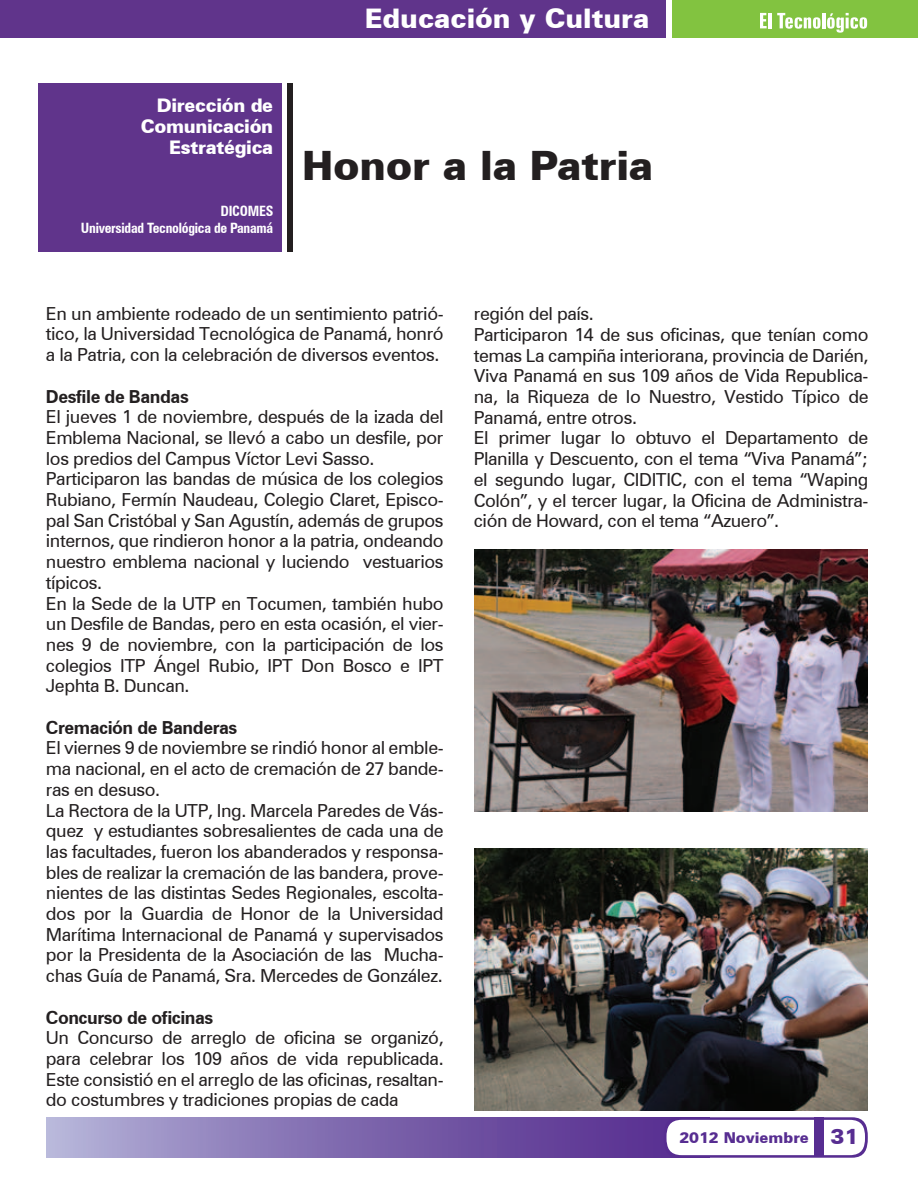
<style>
.page{position:relative;width:918px;height:1188px;background:#fff}
.page>*{position:absolute;margin:0;border:0;box-sizing:border-box;transform-origin:0 0}
.t1{font:900 40.5px "Zurich BT";letter-spacing:-.005em;color:#231f20}
.t2{font:900 27px "Zurich BT";color:#fff}
.t3{font:900 18.75px/21px "Zurich BT";letter-spacing:-.02em;color:#fff;text-align:right}
.t4{font:18px/20.7px "Zurich BT";letter-spacing:-.025em;color:#231f20}
.t5{font:700 18px "Zurich BT";letter-spacing:-.025em;color:#231f20}
.t6{font:900 15px "Zurich BT";color:#572d91}
.t7{font:700 condensed 14.25px/16.5px "Zurich BT";letter-spacing:-.02em;color:#fff;text-align:right}
.s1{font-size:21px}
</style>
<div class="page">
<div style="left:0;top:0;width:666px;height:38px;background:#60348b"></div>
<div style="left:673px;top:0;width:245px;height:38px;background:#82c340"></div>
<svg style="left:760px;top:13px;width:7px;height:15px"></svg>
<hr style="left:768px;top:13px;width:3px;height:15px;background:#fff">
<svg style="left:777px;top:13px;width:44px;height:16px"></svg>
<hr style="left:822px;top:13px;width:3px;height:15px;background:#fff">
<svg style="left:827px;top:13px;width:40px;height:20px"></svg>
<div style="left:46px;top:1117px;width:664px;height:41px;background:linear-gradient(to right,#b1afd5,#4b1e86)"></div>
<svg style="left:664px;top:1117px;width:204px;height:41px"></svg>
<div style="left:814px;top:1117px;width:9px;height:40px;background:#572d91"></div>
<img style="left:474px;top:848px;width:393px;height:262px">
<img style="left:474px;top:550px;width:393px;height:262px">
<div style="left:39px;top:83px;width:243px;height:169px;background:#60348b"></div>
<div style="left:287px;top:83px;width:6px;height:169px;background:#231f20"></div>
<p class="t3" style="left:141px;top:94px;width:134px">Dirección de<br>Comunicación<br>Estratégica</p>
<p class="t7" style="left:81px;top:203px;width:194px">DICOMES<br>Universidad Tecnológica de Panamá</p>
<h2 class="t2" style="left:365px;top:2px;width:286px">Educación y Cultura</h2>
<h1 class="t1" style="left:302px;top:141px;width:353px">Honor a la Patria</h1>
<p class="t4" style="left:46px;top:303px;width:399px;text-align:justify">En un ambiente rodeado de un sentimiento patrió&shy;tico, la Universidad Tecnológica de Panamá, honró a la Patria, con la celebración de diversos eventos.</p>
<p class="t5" style="left:46px;top:385px;width:144px">Desfile de Bandas</p>
<p class="t4" style="left:46px;top:406px;width:399px">El jueves 1 de noviembre, después de la izada del Emblema Nacional, se llevó a cabo un desfile, por los predios del Campus Víctor Levi Sasso.<br>Participaron las bandas de música de los colegios Rubiano, Fermín Naudeau, Colegio Claret, Episco&shy;pal San Cristóbal y San Agustín, además de grupos internos, que rindieron honor a la patria, ondeando nuestro emblema nacional y luciendo vestuarios típicos.<br>En la Sede de la UTP en Tocumen, también hubo un Desfile de Bandas, pero en esta ocasión, el vier&shy;nes 9 de noviembre, con la participación de los colegios ITP Ángel Rubio, IPT Don Bosco e IPT Jephta B. Duncan.</p>
<p class="t5" style="left:46px;top:716px;width:193px">Cremación de Banderas</p>
<p class="t4" style="left:46px;top:738px;width:399px">El viernes 9 de noviembre se rindió honor al emble&shy;ma nacional, en el acto de cremación de 27 bande&shy;ras en desuso.<br>La Rectora de la UTP, Ing. Marcela Paredes de Vás&shy;quez y estudiantes sobresalientes de cada una de las facultades, fueron los abanderados y responsa&shy;bles de realizar la cremación de las bandera, prove&shy;nientes de las distintas Sedes Regionales, escolta&shy;dos por la Guardia de Honor de la Universidad Marítima Internacional de Panamá y supervisados por la Presidenta de la Asociación de las Mucha&shy;chas Guía de Panamá, Sra. Mercedes de González.</p>
<p class="t5" style="left:46px;top:1006px;width:169px">Concurso de oficinas</p>
<p class="t4" style="left:46px;top:1027px;width:399px;text-align:justify">Un Concurso de arreglo de oficina se organizó, para celebrar los 109 años de vida republicada.<br>Este consistió en el arreglo de las oficinas, resaltan&shy;do costumbres y tradiciones propias de cada</p>
<p class="t4" style="left:474px;top:303px;width:396px">región del país.<br>Participaron 14 de sus oficinas, que tenían como temas La campiña interiorana, provincia de Darién, Viva Panamá en sus 109 años de Vida Republica&shy;na, la Riqueza de lo Nuestro, Vestido Típico de Panamá, entre otros.<br>El primer lugar lo obtuvo el Departamento de Planilla y Descuento, con el tema “Viva Panamá”; el segundo lugar, CIDITIC, con el tema “Waping Colón”, y el tercer lugar, la Oficina de Administra&shy;ción de Howard, con el tema “Azuero”.</p>
<p class="t6" style="left:679px;top:1129px;width:180px">2012 Noviembre <span class="s1">31</span></p>
</div>
